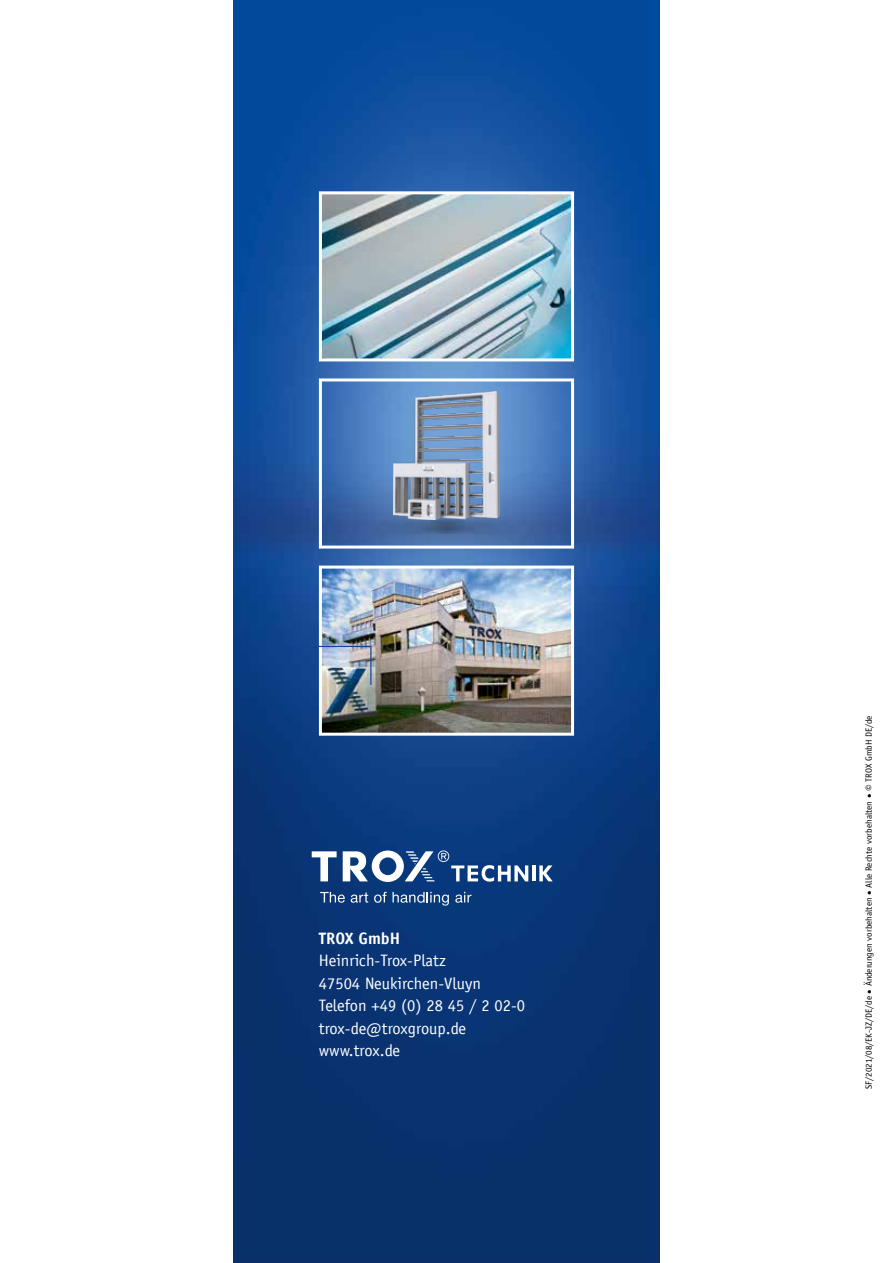
<style>
.page{position:relative;width:893px;height:1263px;background:#fff}
.page>*{position:absolute;margin:0;border:0;box-sizing:border-box;transform-origin:0 0}
.t1{font:16.5px/22.5px "TROX Officina Sans";color:#fff}
.t2{font:700 16.5px "TROX Officina Sans";color:#fff}
.t3{font:9px "TROX Officina Sans";color:#000}
.s1{font-size:12px}
</style>
<div class="page">
<img style="left:234px;top:0;width:425px;height:1263px">
<img style="left:393px;top:392px;width:107px;height:128px">
<div style="left:319px;top:378px;width:255px;height:171px;border:3px solid #fff"></div>
<img style="left:323px;top:195px;width:247px;height:162px">
<div style="left:319px;top:191px;width:255px;height:170px;border:3px solid #fff"></div>
<img style="left:323px;top:570px;width:247px;height:162px">
<div style="left:319px;top:566px;width:255px;height:170px;border:3px solid #fff"></div>
<svg style="left:539px;top:865px;width:14px;height:16px"></svg>
<hr style="left:532px;top:865px;width:3px;height:16px;background:#fff">
<svg style="left:343px;top:850px;width:185px;height:32px"></svg>
<svg style="left:312px;top:851px;width:25px;height:30px"></svg>
<svg style="left:320px;top:892px;width:25px;height:11px"></svg>
<svg style="left:351px;top:892px;width:17px;height:11px"></svg>
<svg style="left:374px;top:892px;width:13px;height:11px"></svg>
<svg style="left:393px;top:892px;width:56px;height:14px"></svg>
<svg style="left:455px;top:892px;width:16px;height:11px"></svg>
<img style="left:289px;top:645px;width:83px;height:41px">
<p class="t2" style="left:319px;top:928px;width:83px">TROX GmbH</p>
<p class="t1" style="left:319px;top:949px;width:208px">Heinrich-Trox-Platz<br>47504 Neukirchen-Vluyn<br>Telefon +49 (0) 28 45 / 2 02-0 trox-de@troxgroup.de www.trox.de</p>
<p class="t3" style="left:864px;top:1089px;width:375px;rotate:-90deg">SF/2021/08/EK-JZ/DE/de • Änderungen vorbehalten • Alle Rechte vorbehalten • <span class="s1">©</span> TROX GmbH DE/de</p>
</div>
